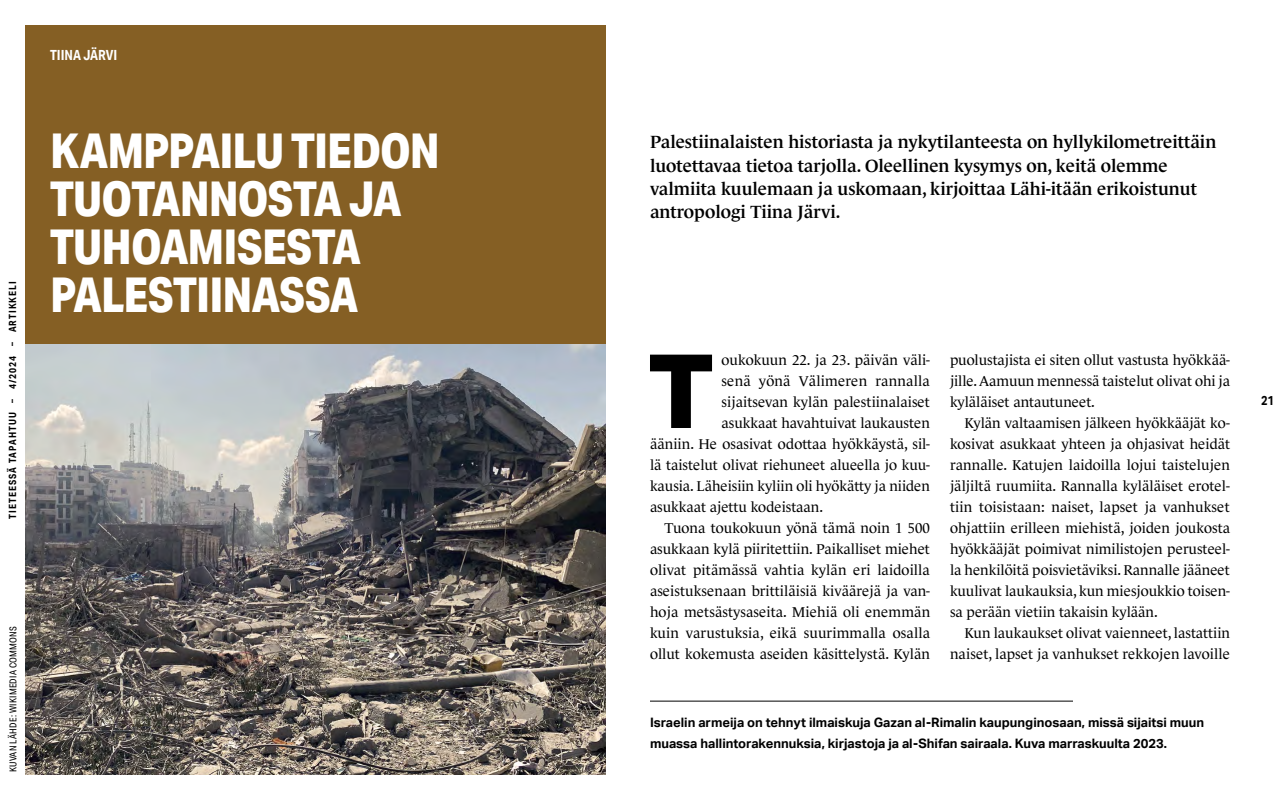
<style>
.page{position:relative;width:1280px;height:800px;background:#fff}
.page>*{position:absolute;margin:0;border:0;box-sizing:border-box;transform-origin:0 0}
.Artikkeli_-_L1A{font:800 102.7px "Aktiv Grotesk";color:#000}
.Artikkeli_-_otsikko_48pt_musta{font:800 48px/48px "Aktiv Grotesk Cd";letter-spacing:-.02em;color:#fff}
.Artikkeli_-_Ingressi{font:600 18px/23.4px "Le Monde Journal Std";color:#000}
.Artikkeli_-_L{font:14.5px/21px "Le Monde Journal Std";color:#000;text-align:justify}
.Artikkeli_-_L1A-2{font:14.5px "Le Monde Journal Std";color:#000}
.t1{font:700 14px "Aktiv Grotesk Cd";color:#fff}
.Artikkeli_-_kuvateksti{font:700 13px/21px "Aktiv Grotesk";color:#000}
.t2{font:700 13px "Aktiv Grotesk Cd";color:#000}
.t3{font:700 10px "Aktiv Grotesk Cd";letter-spacing:.1em;color:#000}
.Kuvan_tiedot{font:9.5px "Aktiv Grotesk Cd";letter-spacing:.025em;color:#000}
</style>
<div class="page">
<div style="left:25px;top:25px;width:581px;height:750px;background:#855f24"></div>
<img style="left:25px;top:344px;width:581px;height:431px">
<hr style="left:650px;top:701px;width:423px;height:1px;background:#000">
<p class="t3" style="left:6px;top:519px;width:239px;rotate:-90deg">TIETEESSÄ TAPAHTUU – 4/2024 – ARTIKKELI</p>
<p class="Kuvan_tiedot" style="left:8px;top:772px;width:147px;rotate:-90deg">KUVAN LÄHDE: WIKIMEDIA COMMONS</p>
<h1 class="t1" style="left:50px;top:46px;width:69px">TIINA JÄRVI</h1>
<h1 class="Artikkeli_-_otsikko_48pt_musta" style="left:50px;top:126px;width:391px">KAMPPAILU TIEDON<br>TUOTANNOSTA JA<br>TUHOAMISESTA<br>PALESTIINASSA</h1>
<p class="Artikkeli_-_Ingressi" style="left:650px;top:130px;width:568px">Palestiinalaisten historiasta ja nykytilanteesta on hyllykilometreittäin luotettavaa tietoa tarjolla. Oleellinen kysymys on, keitä olemme valmiita kuulemaan ja uskomaan, kirjoittaa Lähi-itään erikoistunut antropologi Tiina Järvi.</p>
<p class="Artikkeli_-_L1A" style="left:648px;top:332px;width:68px">T</p>
<p class="Artikkeli_-_L1A-2" style="left:722px;top:352px;width:210px">oukokuun 22. ja 23. päivän väli-</p>
<p class="Artikkeli_-_L1A-2" style="left:722px;top:373px;width:210px">senä yönä Välimeren rannalla</p>
<p class="Artikkeli_-_L1A-2" style="left:722px;top:394px;width:210px">sijaitsevan kylän palestiinalaiset</p>
<p class="Artikkeli_-_L1A-2" style="left:722px;top:415px;width:210px">asukkaat havahtuivat laukausten</p>
<p class="Artikkeli_-_L1A-2" style="left:650px;top:436px;width:281px">ääniin. He osasivat odottaa hyökkäystä, sil-</p>
<p class="Artikkeli_-_L1A-2" style="left:650px;top:457px;width:281px">lä taistelut olivat riehuneet alueella jo kuu-</p>
<p class="Artikkeli_-_L1A-2" style="left:650px;top:478px;width:281px">kausia. Läheisiin kyliin oli hyökätty ja niiden</p>
<p class="Artikkeli_-_L1A-2" style="left:650px;top:499px;width:175px">asukkaat ajettu kodeistaan.</p>
<p class="Artikkeli_-_L" style="left:650px;top:517px;width:282px;text-indent:14px">Tuona toukokuun yönä tämä noin 1 500 asukkaan kylä piiritettiin. Paikalliset miehet olivat pitämässä vahtia kylän eri laidoilla aseistuksenaan brittiläisiä kiväärejä ja van&shy;hoja metsästysaseita. Miehiä oli enemmän kuin varustuksia, eikä suurimmalla osalla ollut kokemusta aseiden käsittelystä. Kylän</p>
<p class="Artikkeli_-_L" style="left:950px;top:349px;width:282px">puolustajista ei siten ollut vastusta hyökkää&shy;jille. Aamuun mennessä taistelut olivat ohi ja kyläläiset antautuneet.</p>
<p class="Artikkeli_-_L" style="left:950px;top:412px;width:282px;text-indent:14px">Kylän valtaamisen jälkeen hyökkääjät ko&shy;kosivat asukkaat yhteen ja ohjasivat heidät rannalle. Katujen laidoilla lojui taistelujen jäljiltä ruumiita. Rannalla kyläläiset erotel&shy;tiin toisistaan: naiset, lapset ja vanhukset ohjattiin erilleen miehistä, joiden joukosta hyökkääjät poimivat nimilistojen perusteel&shy;la henkilöitä poisvietäviksi. Rannalle jääneet kuulivat laukauksia, kun miesjoukkio toisen&shy;sa perään vietiin takaisin kylään.</p>
<p class="Artikkeli_-_L" style="left:950px;top:622px;width:282px;text-align:right">Kun laukaukset olivat vaienneet, lastattiin naiset, lapset ja vanhukset rekkojen lavoille</p>
<p class="Artikkeli_-_kuvateksti" style="left:650px;top:712px;width:556px">Israelin armeija on tehnyt ilmaiskuja Gazan al-Rimalin kaupunginosaan, missä sijaitsi muun muassa hallintorakennuksia, kirjastoja ja al-Shifan sairaala. Kuva marraskuulta 2023.</p>
<p class="t2" style="left:1261px;top:392px;width:14px">21</p>
</div>
